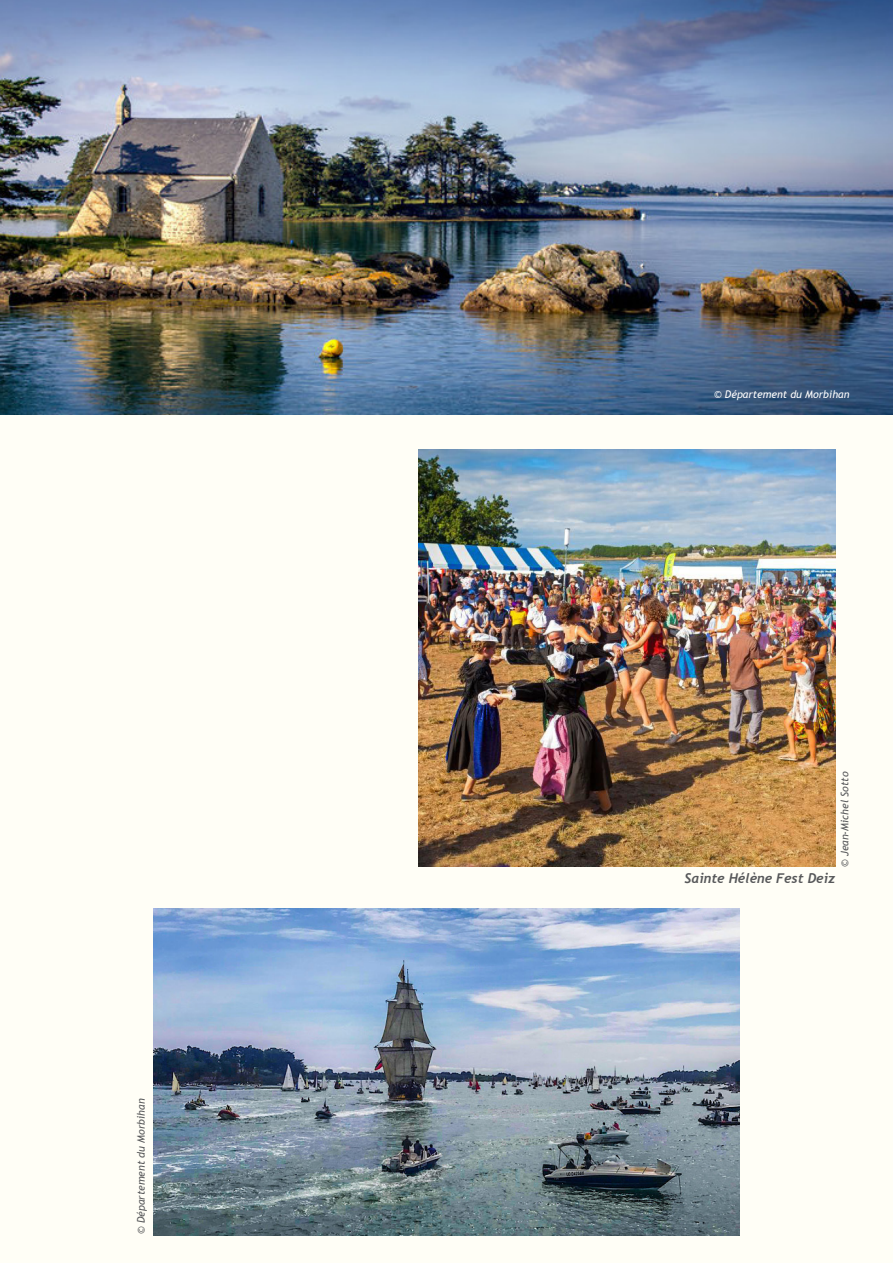
<style>
.page{position:relative;width:893px;height:1263px;background:#fffef6}
.page>*{position:absolute;margin:0;border:0;box-sizing:border-box;transform-origin:0 0}
.légende{font:italic 700 13.5px "Trebuchet";color:#57585a}
.légende-2{font:italic 10.5px "Trebuchet MS";color:#57585a}
.légende-3{font:italic 10.5px "Trebuchet MS";color:#fff}
</style>
<div class="page">
<img style="left:0;top:0;width:893px;height:414px">
<img style="left:419px;top:450px;width:416px;height:417px">
<img style="left:153px;top:908px;width:587px;height:327px">
<p class="légende-2" style="left:135px;top:1234px;width:137px;rotate:-90deg">© Département du Morbihan</p>
<p class="légende-3" style="left:714px;top:388px;width:137px">© Département du Morbihan</p>
<p class="légende-2" style="left:838px;top:867px;width:97px;rotate:-90deg">© Jean-Michel Sotto</p>
<p class="légende" style="left:685px;top:869px;width:152px">Sainte Hélène Fest Deiz</p>
</div>
